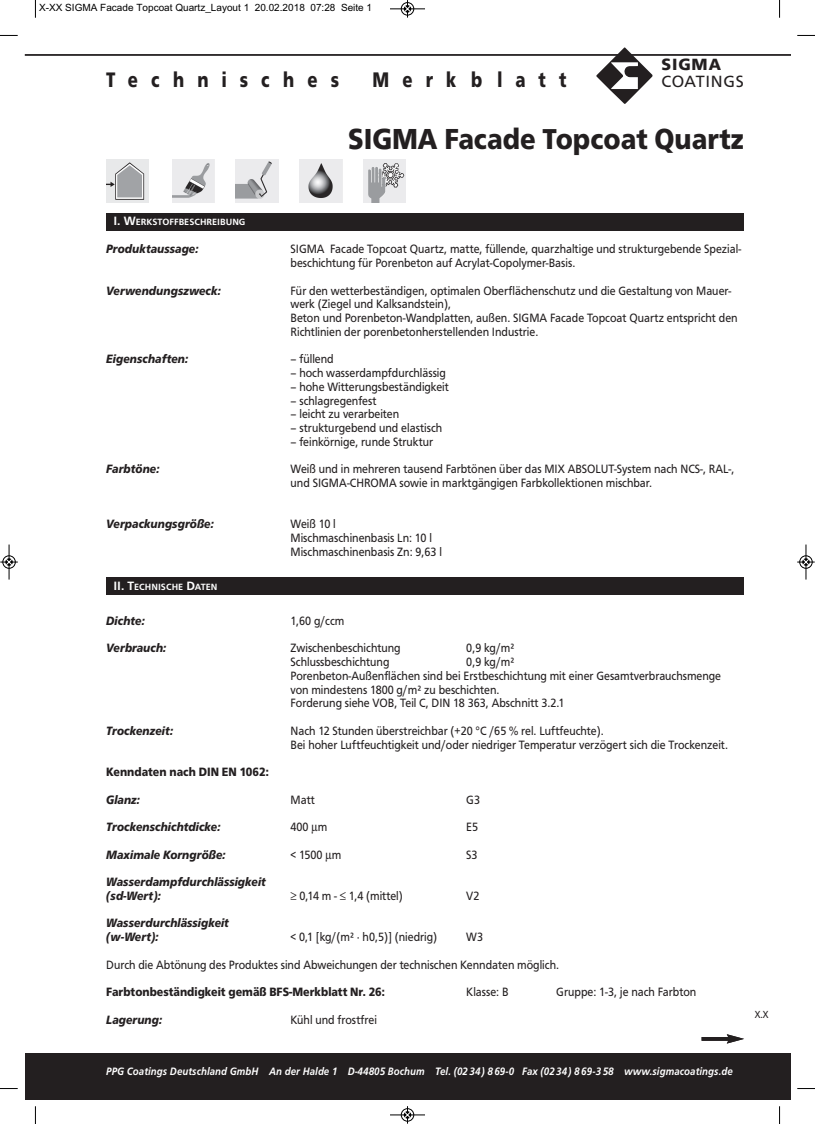
<style>
.page{position:relative;width:815px;height:1124px;background:#fff}
.page>*{position:absolute;margin:0;border:0;box-sizing:border-box;transform-origin:0 0}
.t1{font:700 30px "Frutus T";color:#231f20;scale:.9 1}
.t2{font:700 21.88px "Frutus T";letter-spacing:.75em;color:#231f20;scale:.8 1}
.t3{font:16.88px "Frutus T";color:#231f20}
.t4{font:700 16.88px "Frutus T";color:#231f20}
.t5{font:12.5px/13.8px "Frutus T";color:#231f20;scale:.9 1}
.t6{font:italic 700 12.5px/13.8px "Frutus T";color:#231f20;scale:.9 1}
.t7{font:700 12.5px "Frutus T";color:#231f20;scale:.9 1}
.t8{font:italic 500 11.12px "Frutus T";letter-spacing:.01em;color:#fff;scale:.9 1}
.t9{font:10.62px "Frutus T";color:#231f20;scale:.85 1}
.t10{font:10px "Arial";color:#000}
.t11{font:500 9.38px "Frutus T";color:#fff}
.s1{font-size:12.5px}
</style>
<div class="page">
<div style="left:25px;top:1052px;width:765px;height:46px;background:#231f20"></div>
<hr style="left:25px;top:54px;width:765px;height:2px;background:#231f20">
<svg style="left:596px;top:47px;width:57px;height:57px"></svg>
<svg style="left:702px;top:1037px;width:25px;height:3px"></svg>
<svg style="left:727px;top:1034px;width:17px;height:9px"></svg>
<div style="left:106px;top:213px;width:638px;height:17px;background:#231f20"></div>
<div style="left:106px;top:577px;width:638px;height:18px;background:#231f20"></div>
<img style="left:172px;top:159px;width:42px;height:43px">
<img style="left:236px;top:159px;width:42px;height:43px">
<img style="left:106px;top:159px;width:43px;height:43px">
<img style="left:363px;top:159px;width:43px;height:43px">
<img style="left:300px;top:159px;width:42px;height:43px">
<svg style="left:35px;top:0;width:1px;height:18px"></svg>
<svg style="left:0;top:35px;width:18px;height:1px"></svg>
<svg style="left:779px;top:0;width:1px;height:18px"></svg>
<svg style="left:797px;top:35px;width:18px;height:1px"></svg>
<svg style="left:35px;top:1106px;width:1px;height:17px"></svg>
<svg style="left:0;top:1088px;width:18px;height:1px"></svg>
<svg style="left:779px;top:1106px;width:1px;height:17px"></svg>
<svg style="left:797px;top:1088px;width:18px;height:1px"></svg>
<div style="left:401px;top:2px;width:13px;height:14px;border:1px solid #fff;border-radius:50%"></div>
<hr style="left:390px;top:9px;width:35px;height:1px;background:#000">
<div style="left:401px;top:2px;width:13px;height:13px;border:1px solid #000;border-radius:50%"></div>
<svg style="left:404px;top:0;width:7px;height:18px"></svg>
<hr style="left:390px;top:1114px;width:35px;height:1px;background:#000">
<div style="left:401px;top:1108px;width:13px;height:13px;border:1px solid #000;border-radius:50%"></div>
<svg style="left:404px;top:1106px;width:7px;height:17px"></svg>
<div style="left:2px;top:555px;width:14px;height:13px;border:1px solid #fff;border-radius:50%"></div>
<hr style="left:9px;top:544px;width:1px;height:35px;background:#000">
<div style="left:3px;top:555px;width:12px;height:13px;border:1px solid #000;border-radius:50%"></div>
<svg style="left:0;top:558px;width:18px;height:7px"></svg>
<div style="left:799px;top:555px;width:14px;height:13px;border:1px solid #fff;border-radius:50%"></div>
<hr style="left:806px;top:544px;width:1px;height:35px;background:#000">
<div style="left:800px;top:555px;width:12px;height:13px;border:1px solid #000;border-radius:50%"></div>
<svg style="left:797px;top:558px;width:18px;height:7px"></svg>
<p class="t10" style="left:39px;top:2px;width:334px">X-XX SIGMA Facade Topcoat Quartz_Layout 1 20.02.2018 07:28 Seite 1</p>
<h2 class="t2" style="left:106px;top:66px;width:293px">Technisches</h2>
<h2 class="t2" style="left:372px;top:66px;width:244px">Merkblatt</h2>
<h3 class="t4" style="left:662px;top:55px;width:61px">SIGM A</h3>
<h3 class="t3" style="left:662px;top:71px;width:84px">C O A TIN GS</h3>
<h1 class="t1" style="left:348px;top:121px;width:441px">SIGMA Facade Topcoat Quartz</h1>
<p class="t11" style="left:113px;top:216px;width:134px"><span class="s1">I. W</span>ERKSTOFFBESCHREIBUNG</p>
<p class="t6" style="left:106px;top:242px;width:104px">Produktaussage:</p>
<p class="t5" style="left:291px;top:242px;width:502px">SIGMA Facade Topcoat Quartz, matte, füllende, quarzhaltige und strukturgebende Spezial&shy;beschichtung für Porenbeton auf Acrylat-Copolymer-Basis.</p>
<p class="t6" style="left:106px;top:283px;width:129px">Verwendungszweck:</p>
<p class="t5" style="left:291px;top:283px;width:498px">Für den wetterbeständigen, optimalen Oberflächenschutz und die Gestaltung von Mauer&shy;werk (Ziegel und Kalksandstein),<br>Beton und Porenbeton-Wandplatten, außen. SIGMA Facade Topcoat Quartz entspricht den Richtlinien der porenbetonherstellenden Industrie.</p>
<p class="t6" style="left:106px;top:352px;width:93px">Eigenschaften:</p>
<p class="t5" style="left:291px;top:352px;width:49px">– füllend</p>
<p class="t5" style="left:291px;top:366px;width:174px">– hoch wasserdampfdurchlässig</p>
<p class="t5" style="left:291px;top:379px;width:178px">– hohe Witterungsbeständigkeit</p>
<p class="t5" style="left:291px;top:393px;width:97px">– schlagregenfest</p>
<p class="t5" style="left:291px;top:407px;width:122px">– leicht zu verarbeiten</p>
<p class="t5" style="left:291px;top:421px;width:170px">– strukturgebend und elastisch</p>
<p class="t5" style="left:291px;top:434px;width:160px">– feinkörnige, runde Struktur</p>
<p class="t6" style="left:106px;top:462px;width:61px">Farbtöne:</p>
<p class="t5" style="left:291px;top:462px;width:495px">Weiß und in mehreren tausend Farbtönen über das MIX ABSOLUT-System nach NCS-, RAL-, und SIGMA-CHROMA sowie in marktgängigen Farbkollektionen mischbar.</p>
<p class="t6" style="left:106px;top:517px;width:121px">Verpackungsgröße:</p>
<p class="t5" style="left:291px;top:517px;width:170px">Weiß 10 l<br>Mischmaschinenbasis Ln: 10 l<br>Mischmaschinenbasis Zn: 9,63 l</p>
<p class="t11" style="left:113px;top:580px;width:106px"><span class="s1">II. T</span>ECHNISCHE <span class="s1">D</span>ATEN</p>
<p class="t6" style="left:106px;top:613px;width:44px">Dichte:</p>
<p class="t5" style="left:291px;top:613px;width:61px">1,60 g/ccm</p>
<p class="t6" style="left:106px;top:641px;width:68px">Verbrauch:</p>
<p class="t5" style="left:291px;top:641px;width:124px">Zwischenbeschichtung</p>
<p class="t5" style="left:466px;top:641px;width:55px">0,9 kg/m²</p>
<p class="t5" style="left:291px;top:654px;width:111px">Schlussbeschichtung</p>
<p class="t5" style="left:291px;top:654px;width:480px;text-indent:176px">0,9 kg/m²<br>Porenbeton-Außenflächen sind bei Erstbeschichtung mit einer Gesamtverbrauchsmenge von mindestens 1800 g/m² zu beschichten.<br>Forderung siehe VOB, Teil C, DIN 18 363, Abschnitt 3.2.1</p>
<p class="t6" style="left:106px;top:723px;width:76px">Trockenzeit:</p>
<p class="t5" style="left:291px;top:723px;width:488px">Nach 12 Stunden überstreichbar (+20 °C /65 % rel. Luftfeuchte).<br>Bei hoher Luftfeuchtigkeit und/oder niedriger Temperatur verzögert sich die Trockenzeit.</p>
<p class="t7" style="left:106px;top:764px;width:182px">Kenndaten nach DIN EN 1062:</p>
<p class="t6" style="left:106px;top:792px;width:39px">Glanz:</p>
<p class="t5" style="left:291px;top:792px;width:29px">Matt</p>
<p class="t5" style="left:466px;top:792px;width:17px">G3</p>
<p class="t6" style="left:106px;top:819px;width:128px">Trockenschichtdicke:</p>
<p class="t5" style="left:291px;top:819px;width:43px">400 µm</p>
<p class="t5" style="left:466px;top:819px;width:15px">E5</p>
<p class="t6" style="left:106px;top:847px;width:134px">Maximale Korngröße:</p>
<p class="t5" style="left:291px;top:847px;width:58px">&lt; 1500 µm</p>
<p class="t5" style="left:466px;top:847px;width:14px">S3</p>
<p class="t6" style="left:106px;top:874px;width:179px">Wasserdampfdurchlässigkeit (sd-Wert):</p>
<p class="t5" style="left:291px;top:888px;width:126px">≥ 0,14 m - ≤ 1,4 (mittel)</p>
<p class="t5" style="left:466px;top:888px;width:16px">V2</p>
<p class="t6" style="left:106px;top:916px;width:138px">Wasserdurchlässigkeit (w-Wert):</p>
<p class="t5" style="left:291px;top:929px;width:164px">&lt; 0,1 [kg/(m² · h0,5)] (niedrig)</p>
<p class="t5" style="left:106px;top:923px;width:505px;line-height:27.5px;text-indent:360px">W3<br>Durch die Abtönung des Produktes sind Abweichungen der technischen Kenndaten möglich.</p>
<p class="t7" style="left:106px;top:984px;width:311px">Farbtonbeständigkeit gemäß BFS-Merkblatt Nr. 26:</p>
<p class="t5" style="left:466px;top:984px;width:49px">Klasse: B</p>
<p class="t5" style="left:556px;top:984px;width:157px">Gruppe: 1-3, je nach Farbton</p>
<p class="t6" style="left:106px;top:1012px;width:64px">Lagerung:</p>
<p class="t5" style="left:291px;top:1012px;width:97px">Kühl und frostfrei</p>
<p class="t9" style="left:755px;top:1008px;width:18px">X.X</p>
<p class="t8" style="left:106px;top:1064px;width:698px">PPG Coatings Deutschland GmbH An der Halde 1 D-44805 Bochum Tel. (02 34) 869-0 Fax (02 34) 869-3 58 www.sigmacoatings.de</p>
</div>
